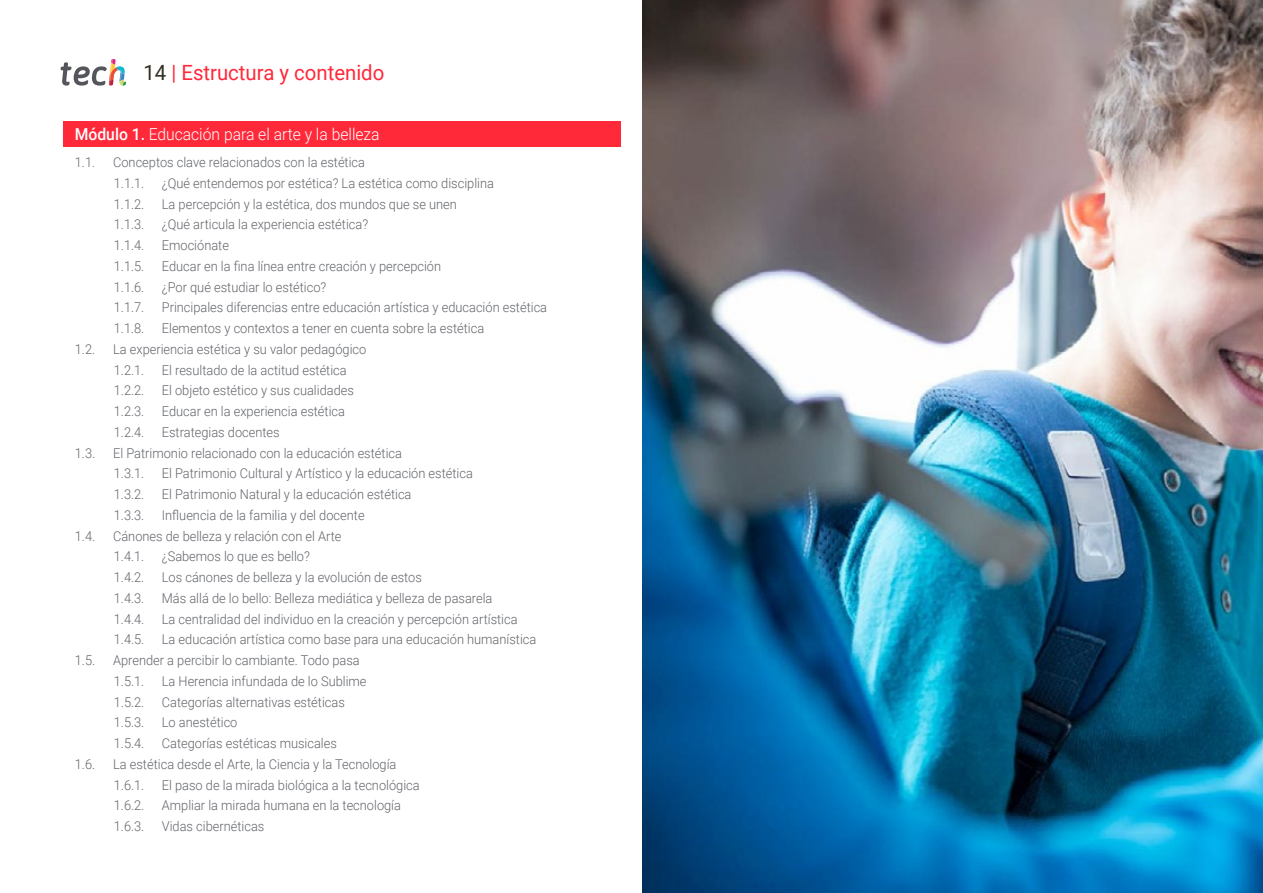
<style>
.page{position:relative;width:1263px;height:893px;background:#fff}
.page>*{position:absolute;margin:0;border:0;box-sizing:border-box;transform-origin:0 0}
.t1{font:21px "Roboto";color:#ff293a}
.t2{font:300 16.5px "Roboto";color:#fff;scale:.95 1}
.t3{font:300 13.5px/20.7px "Roboto";color:#61646a;scale:.95 1}
.s1{color:#312e20}
.s2{font-weight:500}
</style>
<div class="page">
<img style="left:642px;top:0;width:621px;height:893px">
<div style="left:64px;top:121px;width:557px;height:25px;background:#ff293a"></div>
<svg style="left:61px;top:59px;width:65px;height:27px"></svg>
<h1 class="t1" style="left:144px;top:57px;width:242px"><span class="s1">14</span> | Estructura y contenido</h1>
<p class="t2" style="left:75px;top:123px;width:322px"><span class="s2">Módulo 1.</span> Educación para el arte y la belleza</p>
<p class="t3" style="left:75px;top:151px;width:23px">1.1.</p>
<p class="t3" style="left:113px;top:151px;width:267px">Conceptos clave relacionados con la estética<br>1.1.1.</p>
<p class="t3" style="left:162px;top:172px;width:351px">¿Qué entendemos por estética? La estética como disciplina</p>
<p class="t3" style="left:114px;top:193px;width:34px">1.1.2.</p>
<p class="t3" style="left:162px;top:193px;width:312px">La percepción y la estética, dos mundos que se unen</p>
<p class="t3" style="left:114px;top:214px;width:34px">1.1.3.</p>
<p class="t3" style="left:162px;top:214px;width:219px">¿Qué articula la experiencia estética?</p>
<p class="t3" style="left:114px;top:234px;width:34px">1.1.4.</p>
<p class="t3" style="left:162px;top:234px;width:72px">Emociónate</p>
<p class="t3" style="left:114px;top:255px;width:34px">1.1.5.</p>
<p class="t3" style="left:162px;top:255px;width:295px">Educar en la fina línea entre creación y percepción</p>
<p class="t3" style="left:114px;top:276px;width:34px">1.1.6.</p>
<p class="t3" style="left:162px;top:276px;width:175px">¿Por qué estudiar lo estético?</p>
<p class="t3" style="left:114px;top:297px;width:34px">1.1.7.</p>
<p class="t3" style="left:162px;top:297px;width:407px">Principales diferencias entre educación artística y educación estética</p>
<p class="t3" style="left:114px;top:317px;width:34px">1.1.8.</p>
<p class="t3" style="left:162px;top:317px;width:341px">Elementos y contextos a tener en cuenta sobre la estética</p>
<p class="t3" style="left:75px;top:338px;width:23px">1.2.</p>
<p class="t3" style="left:113px;top:338px;width:268px">La experiencia estética y su valor pedagógico<br>1.2.1.</p>
<p class="t3" style="left:162px;top:359px;width:196px">El resultado de la actitud estética</p>
<p class="t3" style="left:114px;top:380px;width:34px">1.2.2.</p>
<p class="t3" style="left:162px;top:380px;width:204px">El objeto estético y sus cualidades</p>
<p class="t3" style="left:114px;top:400px;width:34px">1.2.3.</p>
<p class="t3" style="left:162px;top:400px;width:194px">Educar en la experiencia estética</p>
<p class="t3" style="left:114px;top:421px;width:34px">1.2.4.</p>
<p class="t3" style="left:162px;top:421px;width:126px">Estrategias docentes</p>
<p class="t3" style="left:75px;top:442px;width:23px">1.3.</p>
<p class="t3" style="left:113px;top:442px;width:306px">El Patrimonio relacionado con la educación estética<br>1.3.1.</p>
<p class="t3" style="left:162px;top:463px;width:329px">El Patrimonio Cultural y Artístico y la educación estética</p>
<p class="t3" style="left:114px;top:483px;width:34px">1.3.2.</p>
<p class="t3" style="left:162px;top:483px;width:264px">El Patrimonio Natural y la educación estética</p>
<p class="t3" style="left:114px;top:504px;width:34px">1.3.3.</p>
<p class="t3" style="left:162px;top:504px;width:215px">Influencia de la familia y del docente</p>
<p class="t3" style="left:75px;top:525px;width:23px">1.4.</p>
<p class="t3" style="left:113px;top:525px;width:242px">Cánones de belleza y relación con el Arte<br>1.4.1.</p>
<p class="t3" style="left:162px;top:546px;width:157px">¿Sabemos lo que es bello?</p>
<p class="t3" style="left:114px;top:566px;width:34px">1.4.2.</p>
<p class="t3" style="left:162px;top:566px;width:275px">Los cánones de belleza y la evolución de estos</p>
<p class="t3" style="left:114px;top:587px;width:34px">1.4.3.</p>
<p class="t3" style="left:162px;top:587px;width:349px">Más allá de lo bello: Belleza mediática y belleza de pasarela</p>
<p class="t3" style="left:114px;top:608px;width:34px">1.4.4.</p>
<p class="t3" style="left:162px;top:608px;width:376px">La centralidad del individuo en la creación y percepción artística</p>
<p class="t3" style="left:114px;top:629px;width:34px">1.4.5.</p>
<p class="t3" style="left:162px;top:629px;width:396px">La educación artística como base para una educación humanística</p>
<p class="t3" style="left:75px;top:649px;width:23px">1.5.</p>
<p class="t3" style="left:113px;top:649px;width:261px">Aprender a percibir lo cambiante. Todo pasa<br>1.5.1.</p>
<p class="t3" style="left:162px;top:670px;width:217px">La Herencia infundada de lo Sublime</p>
<p class="t3" style="left:114px;top:691px;width:34px">1.5.2.</p>
<p class="t3" style="left:162px;top:691px;width:194px">Categorías alternativas estéticas</p>
<p class="t3" style="left:114px;top:712px;width:34px">1.5.3.</p>
<p class="t3" style="left:162px;top:712px;width:81px">Lo anestético</p>
<p class="t3" style="left:114px;top:732px;width:34px">1.5.4.</p>
<p class="t3" style="left:162px;top:732px;width:186px">Categorías estéticas musicales</p>
<p class="t3" style="left:75px;top:753px;width:23px">1.6.</p>
<p class="t3" style="left:113px;top:753px;width:300px">La estética desde el Arte, la Ciencia y la Tecnología<br>1.6.1.</p>
<p class="t3" style="left:162px;top:774px;width:273px">El paso de la mirada biológica a la tecnológica</p>
<p class="t3" style="left:114px;top:795px;width:34px">1.6.2.</p>
<p class="t3" style="left:162px;top:795px;width:253px">Ampliar la mirada humana en la tecnología</p>
<p class="t3" style="left:114px;top:815px;width:34px">1.6.3.</p>
<p class="t3" style="left:162px;top:815px;width:109px">Vidas cibernéticas</p>
</div>
